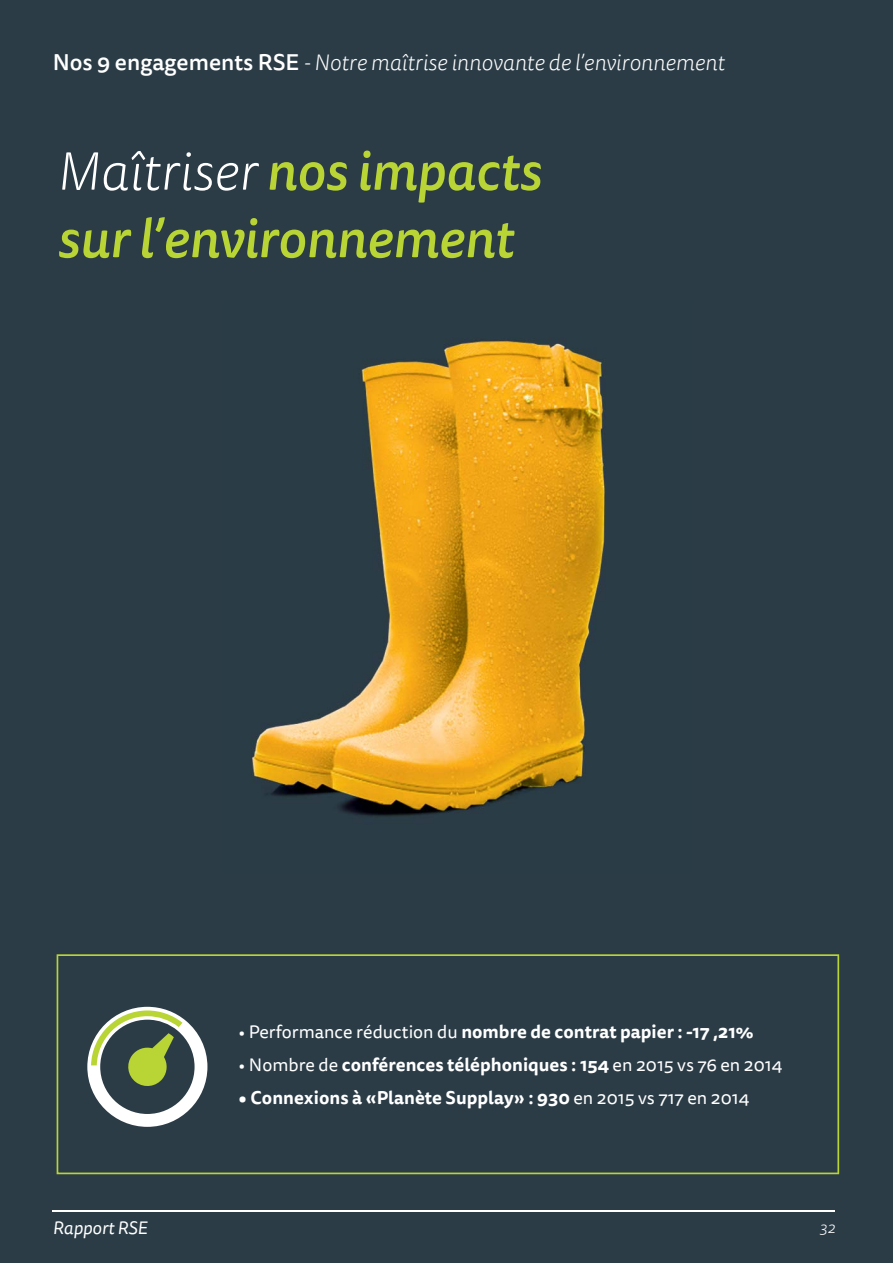
<style>
.page{position:relative;width:893px;height:1263px;background:#fff}
.page>*{position:absolute;margin:0;border:0;box-sizing:border-box;transform-origin:0 0}
.t1{font:italic 500 54px/67.5px "Tisa Sans OT";color:#b8d435}
.t2{font:italic 300 22.5px "Tisa Sans OT";color:#fff}
.t3{font:700 18px "Tisa Sans OT";color:#fff}
.t4{font:italic 18px "Tisa Sans OT";color:#fff}
.t5{font:italic 300 15.75px "Tisa Sans OT";color:#fff}
.s1{font-weight:500;font-style:normal}
.s2{font-weight:300;color:#fff}
.s3{font-weight:400}
</style>
<div class="page">
<div style="left:0;top:0;width:892px;height:1263px;background:#2b3c47"></div>
<hr style="left:53px;top:1210px;width:782px;height:2px;background:#fff">
<img style="left:252px;top:340px;width:354px;height:477px">
<svg style="left:57px;top:954px;width:782px;height:220px"></svg>
<svg style="left:87px;top:1007px;width:120px;height:120px"></svg>
<p class="t2" style="left:53px;top:54px;width:673px"><span class="s1">Nos 9 engagements RSE</span> - Notre maîtrise innovante de l’environnement</p>
<h1 class="t1" style="left:57px;top:143px;width:486px"><span class="s2">Maîtriser</span> nos impacts sur l’environnement</h1>
<p class="t3" style="left:238px;top:1025px;width:516px"><span class="s3">• Performance réduction du</span> nombre de contrat papier : -17 ,21%</p>
<p class="t3" style="left:238px;top:1058px;width:545px"><span class="s3">• Nombre de</span> conférences téléphoniques : 154 <span class="s3">en 2015 vs 76 en 2014</span></p>
<p class="t3" style="left:238px;top:1091px;width:512px">• Connexions à «Planète Supplay» : 930 <span class="s3">en 2015 vs 717 en 2014</span></p>
<p class="t4" style="left:53px;top:1222px;width:96px">Rapport RSE</p>
<p class="t5" style="left:819px;top:1222px;width:17px">32</p>
</div>
